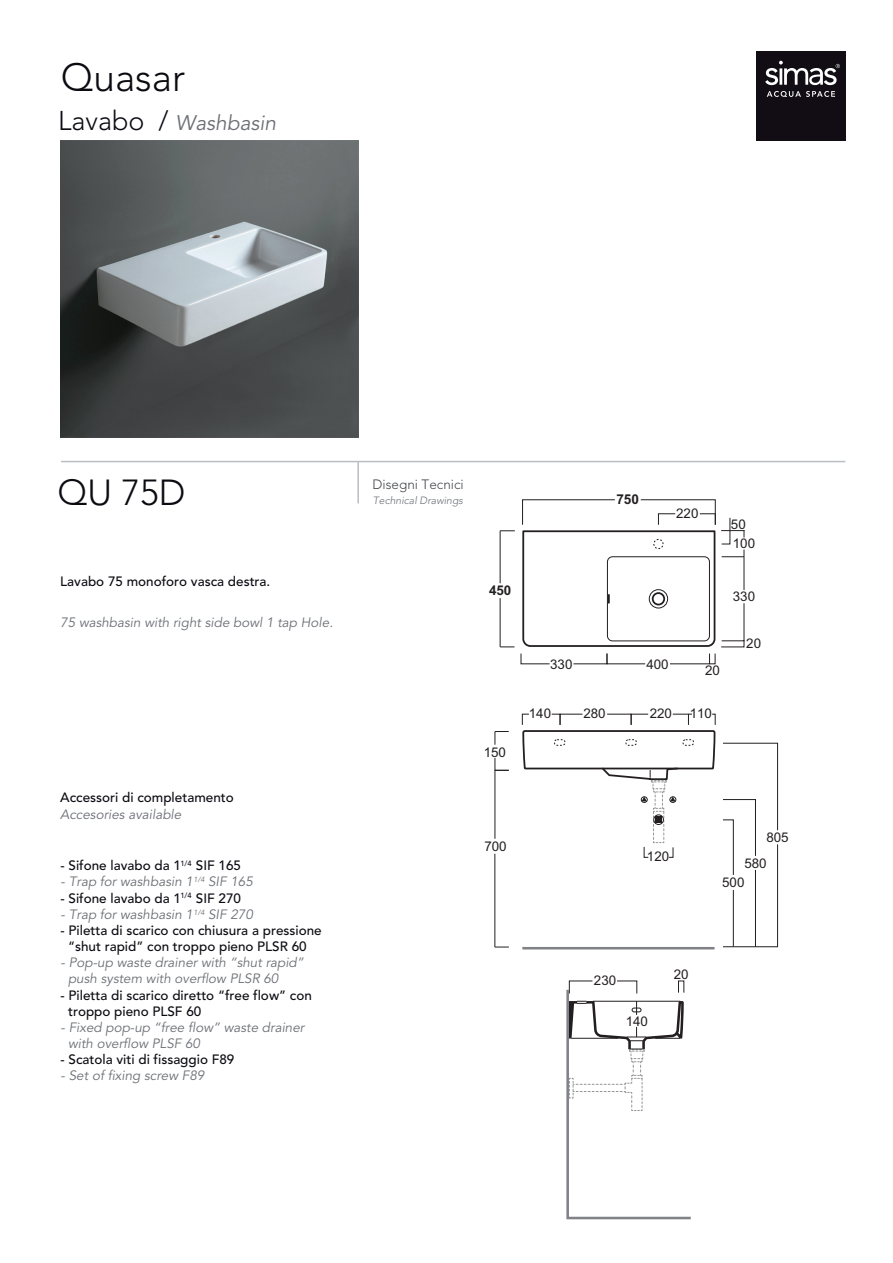
<style>
.page{position:relative;width:893px;height:1263px;background:#fff}
.page>*{position:absolute;margin:0;border:0;box-sizing:border-box;transform-origin:0 0}
.t1{font:300 39px "Avenir";color:#0d0b12}
.t2{font:300 36px "Avenir";color:#0d0b12}
.t3{font:italic 21px "Avenir";color:#6c6f75}
.t4{font:700 13.65px "Arial";color:#231f20}
.t5{font:500 13.5px/16.2px "Avenir";color:#0d0b12;text-align:center}
.t6{font:italic 13.5px/16.2px "Avenir";color:#6c6f75}
.t7{font:300 13.5px "Avenir";color:#46484d}
.t8{font:13.35px "Arial";color:#231f20}
.t9{font:700 13.35px "Arial";color:#231f20}
.t10{font:italic 300 10.5px "Avenir";color:#6c6f75}
.t11{font:500 7.5px "Avenir";color:#0d0b12}
.t12{font:italic 7.5px "Avenir";color:#6c6f75}
.s1{font-weight:300;font-style:normal;font-size:27px;color:#0d0b12}
</style>
<div class="page">
<img style="left:61px;top:140px;width:298px;height:298px">
<div style="left:756px;top:51px;width:89px;height:89px;background:#120d14"></div>
<svg style="left:765px;top:61px;width:75px;height:24px"></svg>
<svg style="left:767px;top:91px;width:68px;height:6px"></svg>
<hr style="left:357px;top:462px;width:2px;height:41px;background:#babec3">
<hr style="left:61px;top:461px;width:784px;height:1px;background:#babec3">
<svg style="left:495px;top:731px;width:14px;height:14px"></svg>
<svg style="left:494px;top:758px;width:15px;height:13px"></svg>
<hr style="left:495px;top:854px;width:1px;height:93px;background:#231f20">
<svg style="left:495px;top:947px;width:14px;height:1px"></svg>
<hr style="left:495px;top:770px;width:1px;height:69px;background:#231f20">
<svg style="left:566px;top:980px;width:125px;height:240px"></svg>
<div style="left:678px;top:981px;width:6px;height:12px;border:1px solid #231f20"></div>
<svg style="left:723px;top:743px;width:55px;height:204px"></svg>
<hr style="left:670px;top:664px;width:39px;height:1px;background:#231f20">
<hr style="left:522px;top:947px;width:192px;height:3px;background:#808285">
<svg style="left:521px;top:714px;width:195px;height:144px"></svg>
<svg style="left:500px;top:499px;width:245px;height:165px"></svg>
<hr style="left:500px;top:598px;width:1px;height:49px;background:#231f20">
<h1 class="t1" style="left:61px;top:61px;width:126px">Quasar</h1>
<h3 class="t3" style="left:58px;top:114px;width:220px"><span class="s1">Lavabo /</span> Washbasin</h3>
<h2 class="t2" style="left:57px;top:477px;width:130px">QU 75D</h2>
<p class="t5" style="left:60px;top:574px;width:212px">Lavabo 75 monoforo vasca destra.</p>
<p class="t6" style="left:60px;top:616px;width:274px">75 washbasin with right side bowl 1 tap Hole.</p>
<p class="t5" style="left:60px;top:791px;width:175px">Accessori di completamento</p>
<p class="t6" style="left:60px;top:807px;width:123px">Accesories available</p>
<p class="t5" style="left:61px;top:859px;width:182px">- Sifone lavabo da 1 SIF 165</p>
<p class="t6" style="left:61px;top:875px;width:194px">- Trap for washbasin 1 SIF 165</p>
<p class="t5" style="left:61px;top:891px;width:182px">- Sifone lavabo da 1 SIF 270</p>
<p class="t6" style="left:61px;top:907px;width:194px">- Trap for washbasin 1 SIF 270</p>
<p class="t5" style="left:61px;top:924px;width:263px">- Piletta di scarico con chiusura a pressione “shut rapid” con troppo pieno PLSR 60</p>
<p class="t6" style="left:68px;top:956px;width:237px;text-indent:-7px">- Pop-up waste drainer with “shut rapid” push system with overflow PLSR 60</p>
<p class="t5" style="left:68px;top:988px;width:245px;text-align:left;text-indent:-7px">- Piletta di scarico diretto “free flow” con troppo pieno PLSF 60</p>
<p class="t6" style="left:68px;top:1021px;width:238px;text-indent:-7px">- Fixed pop-up “free flow” waste drainer with overflow PLSF 60</p>
<p class="t5" style="left:61px;top:1053px;width:175px">- Scatola viti di fissaggio F89</p>
<p class="t6" style="left:61px;top:1069px;width:145px">- Set of fixing screw F89</p>
<p class="t11" style="left:180px;top:860px;width:13px">1/4</p>
<p class="t12" style="left:194px;top:877px;width:13px">1/4</p>
<p class="t11" style="left:180px;top:892px;width:13px">1/4</p>
<p class="t12" style="left:194px;top:909px;width:13px">1/4</p>
<p class="t7" style="left:373px;top:479px;width:93px">Disegni Tecnici</p>
<p class="t10" style="left:373px;top:496px;width:92px">Technical Drawings</p>
<p class="t9" style="left:489px;top:583px;width:24px">450</p>
<p class="t8" style="left:484px;top:744px;width:24px">150</p>
<p class="t4" style="left:616px;top:492px;width:24px">750</p>
<p class="t8" style="left:676px;top:506px;width:24px">220</p>
<p class="t8" style="left:731px;top:517px;width:16px">50</p>
<p class="t8" style="left:733px;top:536px;width:24px">100</p>
<p class="t8" style="left:733px;top:589px;width:24px">330</p>
<p class="t8" style="left:550px;top:656px;width:24px">330</p>
<p class="t8" style="left:646px;top:656px;width:24px">400</p>
<p class="t8" style="left:705px;top:662px;width:16px">20</p>
<p class="t8" style="left:529px;top:706px;width:24px">140</p>
<p class="t8" style="left:583px;top:706px;width:24px">280</p>
<p class="t8" style="left:650px;top:706px;width:24px">220</p>
<p class="t8" style="left:690px;top:706px;width:24px">110</p>
<p class="t8" style="left:746px;top:636px;width:16px">20</p>
<p class="t8" style="left:484px;top:839px;width:24px">700</p>
<p class="t8" style="left:647px;top:849px;width:24px">120</p>
<p class="t8" style="left:766px;top:830px;width:24px">805</p>
<p class="t8" style="left:744px;top:855px;width:24px">580</p>
<p class="t8" style="left:722px;top:875px;width:24px">500</p>
<p class="t8" style="left:594px;top:973px;width:24px">230</p>
<p class="t8" style="left:626px;top:1013px;width:24px">140</p>
<p class="t8" style="left:674px;top:966px;width:16px">20</p>
</div>
